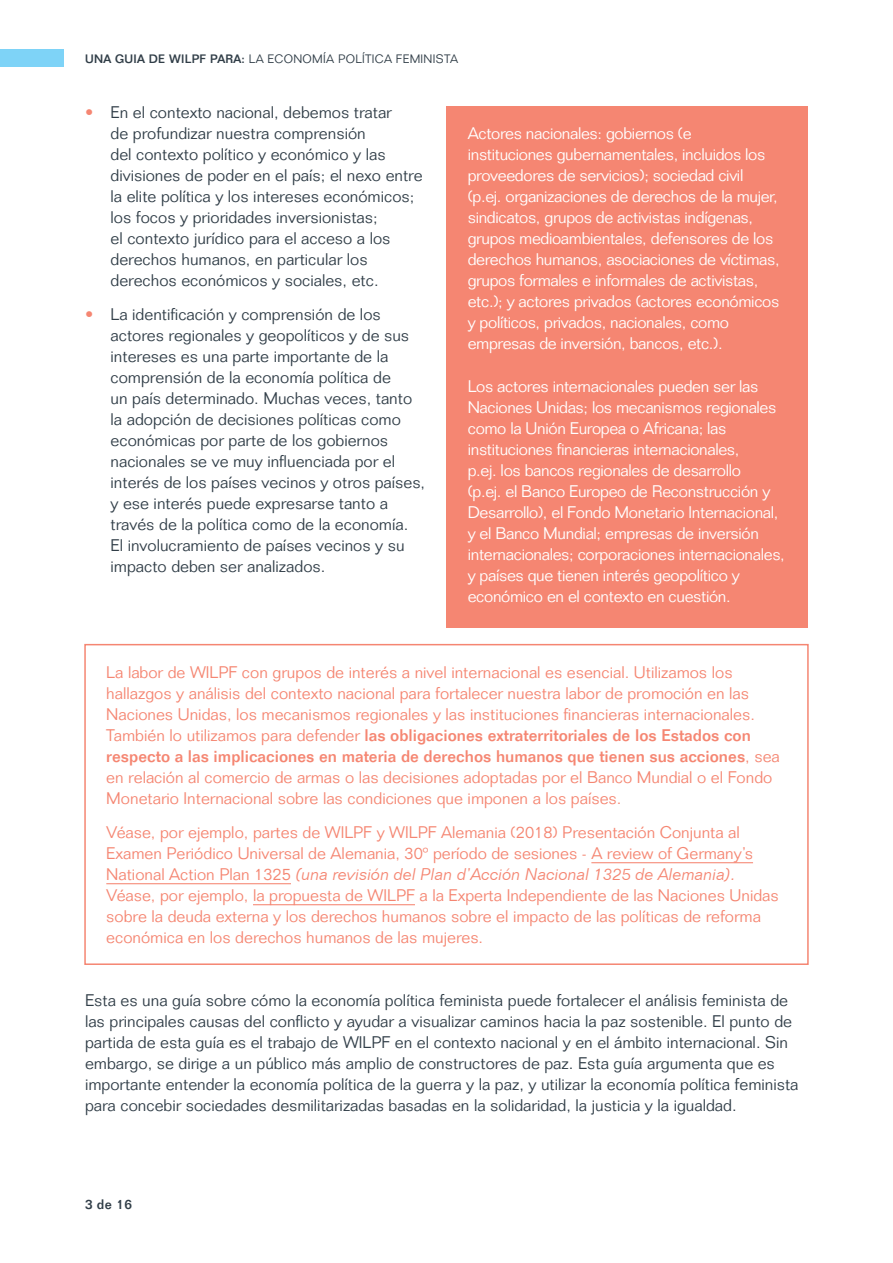
<style>
.page{position:relative;width:893px;height:1263px;background:#fff}
.page>*{position:absolute;margin:0;border:0;box-sizing:border-box;transform-origin:0 0}
.t1{font:300 16.5px/21px "Folio Std";color:#313e48}
.t2{font:300 16.5px/21px "Folio Std";color:#f58672}
.t3{font:300 16.5px/21px "Folio Std";letter-spacing:-.02em;color:#fff}
.t4{font:italic 300 16.5px "Folio BT";color:#f58672}
.t5{font:500 13.5px "Folio Std";color:#313e48}
.t6{font:300 12px "Folio Std";letter-spacing:.025em;color:#313e48}
.s1{font-weight:500}
.s2{color:#f58672}
.s3{font-family:"Folio Std";font-style:normal}
</style>
<div class="page">
<div style="left:0;top:50px;width:64px;height:17px;background:#7ed3f7"></div>
<div style="left:84px;top:644px;width:725px;height:321px;border:2px solid #f58672"></div>
<hr style="left:591px;top:862px;width:162px;height:1px;background:#f58672">
<hr style="left:106px;top:883px;width:185px;height:1px;background:#f58672">
<hr style="left:253px;top:904px;width:162px;height:1px;background:#f58672">
<div style="left:446px;top:106px;width:362px;height:269px;background:#f58672"></div>
<div style="left:446px;top:359px;width:362px;height:269px;background:#f58672"></div>
<p class="t6" style="left:85px;top:51px;width:375px"><span class="s1">UNA GUIA DE WILPF PARA:</span> LA ECONOMÍA POLÍTICA FEMINISTA</p>
<p class="t1" style="left:111px;top:102px;width:314px;text-indent:-26px"><span class="s2">•</span> En el contexto nacional, debemos tratar<br>de profundizar nuestra comprensión<br>del contexto político y económico y las divisiones de poder en el país; el nexo entre la elite política y los intereses económicos; los focos y prioridades inversionistas;<br>el contexto jurídico para el acceso a los derechos humanos, en particular los derechos económicos y sociales, etc.</p>
<p class="t1" style="left:111px;top:304px;width:316px;text-indent:-26px"><span class="s2">•</span> La identificación y comprensión de los actores regionales y geopolíticos y de sus intereses es una parte importante de la comprensión de la economía política de<br>un país determinado. Muchas veces, tanto la adopción de decisiones políticas como económicas por parte de los gobiernos nacionales se ve muy influenciada por el interés de los países vecinos y otros países, y ese interés puede expresarse tanto a través de la política como de la economía.<br>El involucramiento de países vecinos y su impacto deben ser analizados.</p>
<p class="t3" style="left:468px;top:123px;width:313px">Actores nacionales: gobiernos (e instituciones gubernamentales, incluidos los proveedores de servicios); sociedad civil (p.ej. organizaciones de derechos de la mujer, sindicatos, grupos de activistas indígenas, grupos medioambientales, defensores de los derechos humanos, asociaciones de víctimas, grupos formales e informales de activistas, etc.); y actores privados (actores económicos y políticos, privados, nacionales, como empresas de inversión, bancos, etc.).</p>
<p class="t3" style="left:468px;top:375px;width:319px">Los actores internacionales pueden ser las Naciones Unidas; los mecanismos regionales como la Unión Europea o Africana; las instituciones financieras internacionales,<br>p.ej. los bancos regionales de desarrollo<br>(p.ej. el Banco Europeo de Reconstrucción y Desarrollo), el Fondo Monetario Internacional, y el Banco Mundial; empresas de inversión internacionales; corporaciones internacionales, y países que tienen interés geopolítico y económico en el contexto en cuestión.</p>
<p class="t2" style="left:106px;top:661px;width:675px">La labor de WILPF con grupos de interés a nivel internacional es esencial. Utilizamos los hallazgos y análisis del contexto nacional para fortalecer nuestra labor de promoción en las Naciones Unidas, los mecanismos regionales y las instituciones financieras internacionales.<br>También lo utilizamos para defender <span class="s1">las obligaciones extraterritoriales de los Estados con respecto a las implicaciones en materia de derechos humanos que tienen sus acciones</span>, sea en relación al comercio de armas o las decisiones adoptadas por el Banco Mundial o el Fondo Monetario Internacional sobre las condiciones que imponen a los países.</p>
<p class="t2" style="left:106px;top:821px;width:648px">Véase, por ejemplo, partes de WILPF y WILPF Alemania (2018) Presentación Conjunta al<br>Examen Periódico Universal de Alemania, 30º período de sesiones - A review of Germany’s</p>
<p class="t4" style="left:106px;top:864px;width:631px"><span class="s3">National Action Plan 1325</span> (una revisión del Plan d’Acción Nacional 1325 de Alemania).</p>
<p class="t2" style="left:106px;top:884px;width:674px">Véase, por ejemplo, la propuesta de WILPF a la Experta Independiente de las Naciones Unidas sobre la deuda externa y los derechos humanos sobre el impacto de las políticas de reforma económica en los derechos humanos de las mujeres.</p>
<p class="t1" style="left:85px;top:990px;width:715px">Esta es una guía sobre cómo la economía política feminista puede fortalecer el análisis feminista de las principales causas del conflicto y ayudar a visualizar caminos hacia la paz sostenible. El punto de partida de esta guía es el trabajo de WILPF en el contexto nacional y en el ámbito internacional. Sin embargo, se dirige a un público más amplio de constructores de paz. Esta guía argumenta que es importante entender la economía política de la guerra y la paz, y utilizar la economía política feminista para concebir sociedades desmilitarizadas basadas en la solidaridad, la justicia y la igualdad.</p>
<p class="t5" style="left:85px;top:1196px;width:48px">3 de 16</p>
</div>
